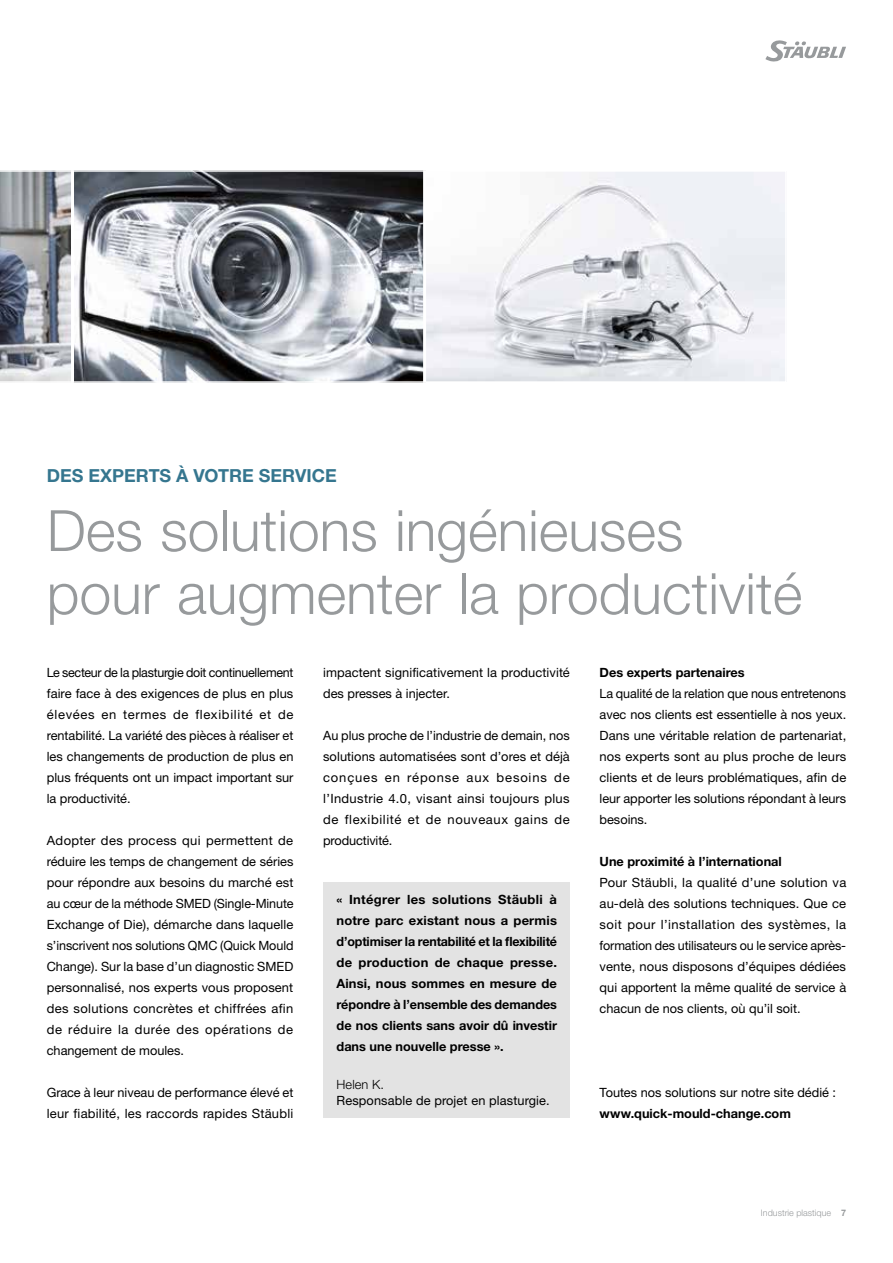
<style>
.page{position:relative;width:893px;height:1263px;background:#fff}
.page>*{position:absolute;margin:0;border:0;box-sizing:border-box;transform-origin:0 0}
.t1{font:300 57px/63px "Helvetica Neue LTW1 G";color:#979a9c}
.t2{font:700 18px "Helvetica Neue LTW1 G";color:#35768f}
.t3{font:12.75px/21px "Helvetica Neue LTW1 G";color:#000;text-align:justify}
.t4{font:700 12.75px/21px "Helvetica Neue LTW1 G";color:#000;text-align:justify}
.t5{font:300 12.75px "Helvetica Neue LTW1 G";letter-spacing:.01em;color:#000}
.t6{font:300 9px "Helvetica Neue LTW1 G";color:#979a9c}
.s1{font-weight:700}
</style>
<div class="page">
<svg style="left:765px;top:40px;width:81px;height:22px"></svg>
<div style="left:324px;top:882px;width:246px;height:236px;background:#e3e3e3"></div>
<svg style="left:0;top:170px;width:785px;height:213px"></svg>
<h2 class="t2" style="left:47px;top:465px;width:291px">DES EXPERTS À VOTRE SERVICE</h2>
<h1 class="t1" style="left:47px;top:499px;width:757px">Des solutions ingénieuses pour augmenter la productivité</h1>
<p class="t3" style="left:47px;top:661px;width:248px">Le secteur de la plasturgie doit continuellement faire face à des exigences de plus en plus élevées en termes de flexibilité et de rentabilité. La variété des pièces à réaliser et les changements de production de plus en plus fréquents ont un impact important sur la productivité.</p>
<p class="t3" style="left:47px;top:829px;width:248px">Adopter des process qui permettent de réduire les temps de changement de séries pour répondre aux besoins du marché est au cœur de la méthode SMED (Single-Minute Exchange of Die), démarche dans laquelle s’inscrivent nos solutions QMC (Quick Mould Change). Sur la base d’un diagnostic SMED personnalisé, nos experts vous proposent des solutions concrètes et chiffrées afin de réduire la durée des opérations de changement de moules.</p>
<p class="t3" style="left:47px;top:1081px;width:248px">Grace à leur niveau de performance élevé et leur fiabilité, les raccords rapides Stäubli</p>
<p class="t3" style="left:323px;top:661px;width:248px">impactent significativement la productivité des presses à injecter.</p>
<p class="t3" style="left:323px;top:724px;width:248px">Au plus proche de l’industrie de demain, nos solutions automatisées sont d’ores et déjà conçues en réponse aux besoins de l’Industrie 4.0, visant ainsi toujours plus de flexibilité et de nouveaux gains de productivité.</p>
<p class="t4" style="left:337px;top:889px;width:222px">« Intégrer les solutions Stäubli à notre parc existant nous a permis d’optimiser la rentabilité et la flexibilité de production de chaque presse.<br>Ainsi, nous sommes en mesure de répondre à l’ensemble des demandes de nos clients sans avoir dû investir dans une nouvelle presse ».</p>
<p class="t5" style="left:337px;top:1076px;width:49px">Helen K.</p>
<p class="t3" style="left:337px;top:1090px;width:215px">Responsable de projet en plasturgie.</p>
<p class="t4" style="left:600px;top:661px;width:147px">Des experts partenaires</p>
<p class="t3" style="left:600px;top:682px;width:248px">La qualité de la relation que nous entretenons avec nos clients est essentielle à nos yeux.<br>Dans une véritable relation de partenariat, nos experts sont au plus proche de leurs clients et de leurs problématiques, afin de leur apporter les solutions répondant à leurs besoins.</p>
<p class="t4" style="left:600px;top:850px;width:184px">Une proximité à l’international</p>
<p class="t3" style="left:600px;top:871px;width:248px">Pour Stäubli, la qualité d’une solution va au-delà des solutions techniques. Que ce soit pour l’installation des systèmes, la formation des utilisateurs ou le service après&shy;vente, nous disposons d’équipes dédiées qui apportent la même qualité de service à chacun de nos clients, où qu’il soit.</p>
<p class="t3" style="left:600px;top:1082px;width:238px">Toutes nos solutions sur notre site dédié :</p>
<p class="t4" style="left:600px;top:1103px;width:193px">www.quick-mould-change.com</p>
<p class="t6" style="left:761px;top:1207px;width:87px">Industrie plastique <span class="s1">7</span></p>
</div>
